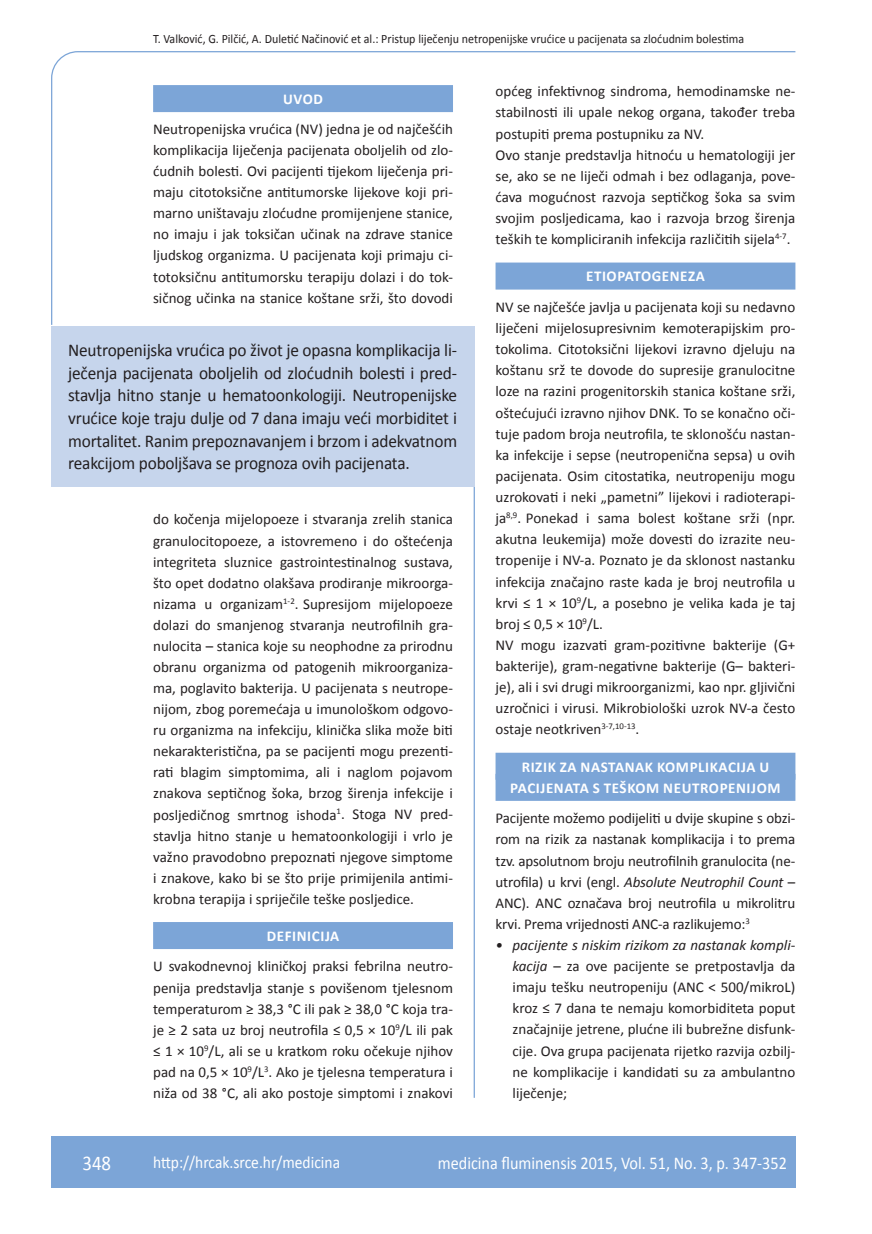
<style>
.page{position:relative;width:872px;height:1234px;background:#fff}
.page>*{position:absolute;margin:0;border:0;box-sizing:border-box;transform-origin:0 0}
.t1{font:21px "Calibri";color:#fff;scale:.9 1}
.t2{font:18px/22.6px "Calibri";letter-spacing:-.01em;color:#231f20;text-align:justify;scale:.96 1}
.t3{font:18px "Calibri";color:#fff;scale:.9 1}
.t4{font:17.25px "Calibri";color:#fff;scale:.9 1}
.t5{font:15px/21.1px "Calibri";color:#231f20;text-align:justify}
.t6{font:700 15px/21.1px "Calibri";letter-spacing:.04em;color:#fff;text-align:center}
.t7{font:12.75px "Calibri";color:#231f20;scale:.94 1}
.s1{font-style:italic}
</style>
<div class="page">
<svg style="left:51px;top:51px;width:745px;height:274px"></svg>
<hr style="left:473px;top:486px;width:2px;height:611px;background:#7ca5d7">
<div style="left:51px;top:1135px;width:744px;height:51px;background:#7ca5d7"></div>
<div style="left:153px;top:85px;width:300px;height:27px;background:#7ca5d7"></div>
<div style="left:495px;top:262px;width:300px;height:27px;background:#7ca5d7"></div>
<div style="left:495px;top:752px;width:300px;height:27px;background:#7ca5d7"></div>
<div style="left:495px;top:773px;width:300px;height:27px;background:#7ca5d7"></div>
<div style="left:51px;top:325px;width:423px;height:161px;background:#c6d5ec"></div>
<div style="left:153px;top:921px;width:300px;height:27px;background:#7ca5d7"></div>
<p class="t7" style="left:153px;top:30px;width:630px">T. Valković, G. Pilčić, A. Duletić Načinović et al.: Pristup liječenju netropenijske vrućice u pacijenata sa zloćudnim bolestima</p>
<p class="t6" style="left:283px;top:88px;width:41px">UVOD</p>
<p class="t5" style="left:153px;top:118px;width:301px">Neutropenijska vrućica (NV) jedna je od najčešćih komplikacija liječenja pacijenata oboljelih od zlo&shy;ćudnih bolesti. Ovi pacijenti tijekom liječenja pri&shy;maju citotoksične antitumorske lijekove koji pri&shy;marno uništavaju zloćudne promijenjene stanice, no imaju i jak toksičan učinak na zdrave stanice ljudskog organizma. U pacijenata koji primaju ci&shy;totoksičnu antitumorsku terapiju dolazi i do tok&shy;sičnog učinka na stanice koštane srži, što dovodi</p>
<p class="t2" style="left:68px;top:338px;width:407px">Neutropenijska vrućica po život je opasna komplikacija li&shy;ječenja pacijenata oboljelih od zloćudnih bolesti i pred&shy;stavlja hitno stanje u hematoonkologiji. Neutropenijske vrućice koje traju dulje od 7 dana imaju veći morbiditet i mortalitet. Ranim prepoznavanjem i brzom i adekvatnom reakcijom poboljšava se prognoza ovih pacijenata.</p>
<p class="t5" style="left:153px;top:508px;width:301px">do kočenja mijelopoeze i stvaranja zrelih stanica granulocitopoeze, a istovremeno i do oštećenja integriteta sluznice gastrointestinalnog sustava, što opet dodatno olakšava prodiranje mikroorga&shy;nizama u organizam<sup>1-2</sup>. Supresijom mijelopoeze dolazi do smanjenog stvaranja neutrofilnih gra&shy;nulocita – stanica koje su neophodne za prirodnu obranu organizma od patogenih mikroorganiza&shy;ma, poglavito bakterija. U pacijenata s neutrope&shy;nijom, zbog poremećaja u imunološkom odgovo&shy;ru organizma na infekciju, klinička slika može biti nekarakteristična, pa se pacijenti mogu prezenti&shy;rati blagim simptomima, ali i naglom pojavom znakova septičnog šoka, brzog širenja infekcije i posljedičnog smrtnog ishoda<sup>1</sup>. Stoga NV pred&shy;stavlja hitno stanje u hematoonkologiji i vrlo je važno pravodobno prepoznati njegove simptome i znakove, kako bi se što prije primijenila antimi&shy;krobna terapija i spriječile teške posljedice.</p>
<p class="t6" style="left:267px;top:924px;width:74px">DEFINICIJA</p>
<p class="t5" style="left:153px;top:955px;width:301px">U svakodnevnoj kliničkoj praksi febrilna neutro&shy;penija predstavlja stanje s povišenom tjelesnom temperaturom ≥ 38,3 °C ili pak ≥ 38,0 °C koja tra&shy;je ≥ 2 sata uz broj neutrofila ≤ 0,5 × 10<sup>9</sup>/L ili pak ≤ 1 × 10<sup>9</sup>/L, ali se u kratkom roku očekuje njihov pad na 0,5 × 10<sup>9</sup>/L<sup>3</sup>. Ako je tjelesna temperatura i niža od 38 °C, ali ako postoje simptomi i znakovi</p>
<p class="t5" style="left:495px;top:80px;width:301px;text-align:left">općeg infektivnog sindroma, hemodinamske ne&shy;stabilnosti ili upale nekog organa, također treba postupiti prema postupniku za NV.<br>Ovo stanje predstavlja hitnoću u hematologiji jer se, ako se ne liječi odmah i bez odlaganja, pove&shy;ćava mogućnost razvoja septičkog šoka sa svim svojim posljedicama, kao i razvoja brzog širenja teških te kompliciranih infekcija različitih sijela<sup>4-7</sup>.</p>
<p class="t6" style="left:586px;top:265px;width:120px">ETIOPATOGENEZA</p>
<p class="t5" style="left:495px;top:295px;width:301px;text-align:left">NV se najčešće javlja u pacijenata koji su nedavno liječeni mijelosupresivnim kemoterapijskim pro&shy;tokolima. Citotoksični lijekovi izravno djeluju na koštanu srž te dovode do supresije granulocitne loze na razini progenitorskih stanica koštane srži, oštećujući izravno njihov DNK. To se konačno oči&shy;tuje padom broja neutrofila, te sklonošću nastan&shy;ka infekcije i sepse (neutropenična sepsa) u ovih pacijenata. Osim citostatika, neutropeniju mogu uzrokovati i neki „pametni” lijekovi i radioterapi&shy;ja<sup>8,9</sup>. Ponekad i sama bolest koštane srži (npr. akutna leukemija) može dovesti do izrazite neu&shy;tropenije i NV-a. Poznato je da sklonost nastanku infekcija značajno raste kada je broj neutrofila u krvi ≤ 1 × 10<sup>9</sup>/L, a posebno je velika kada je taj broj ≤ 0,5 × 10<sup>9</sup>/L.<br>NV mogu izazvati gram-pozitivne bakterije (G+ bakterije), gram-negativne bakterije (G– bakteri&shy;je), ali i svi drugi mikroorganizmi, kao npr. gljivični uzročnici i virusi. Mikrobiološki uzrok NV-a često ostaje neotkriven<sup>3-7,10-13</sup>.</p>
<p class="t6" style="left:510px;top:755px;width:272px">RIZIK ZA NASTANAK KOMPLIKACIJA U<br>PACIJENATA S TEŠKOM NEUTROPENIJOM</p>
<p class="t5" style="left:495px;top:806px;width:301px">Pacijente možemo podijeliti u dvije skupine s obzi&shy;rom na rizik za nastanak komplikacija i to prema tzv. apsolutnom broju neutrofilnih granulocita (ne&shy;utrofila) u krvi (engl. <span class="s1">Absolute Neutrophil Count</span> – ANC). ANC označava broj neutrofila u mikrolitru krvi. Prema vrijednosti ANC-a razlikujemo:<sup>3</sup></p>
<p class="t5" style="left:512px;top:933px;width:284px;text-indent:-17px"><span class="s1">• pacijente s niskim rizikom za nastanak kompli&shy;kacija</span> – za ove pacijente se pretpostavlja da imaju tešku neutropeniju (ANC &lt; 500/mikroL) kroz ≤ 7 dana te nemaju komorbiditeta poput značajnije jetrene, plućne ili bubrežne disfunk&shy;cije. Ova grupa pacijenata rijetko razvija ozbilj&shy;ne komplikacije i kandidati su za ambulantno liječenje;</p>
<h1 class="t1" style="left:82px;top:1149px;width:33px">348</h1>
<p class="t4" style="left:153px;top:1150px;width:209px">http://hrcak.srce.hr/medicina</p>
<p class="t3" style="left:438px;top:1151px;width:389px">medicina fluminensis 2015, Vol. 51, No. 3, p. 347-352</p>
</div>
